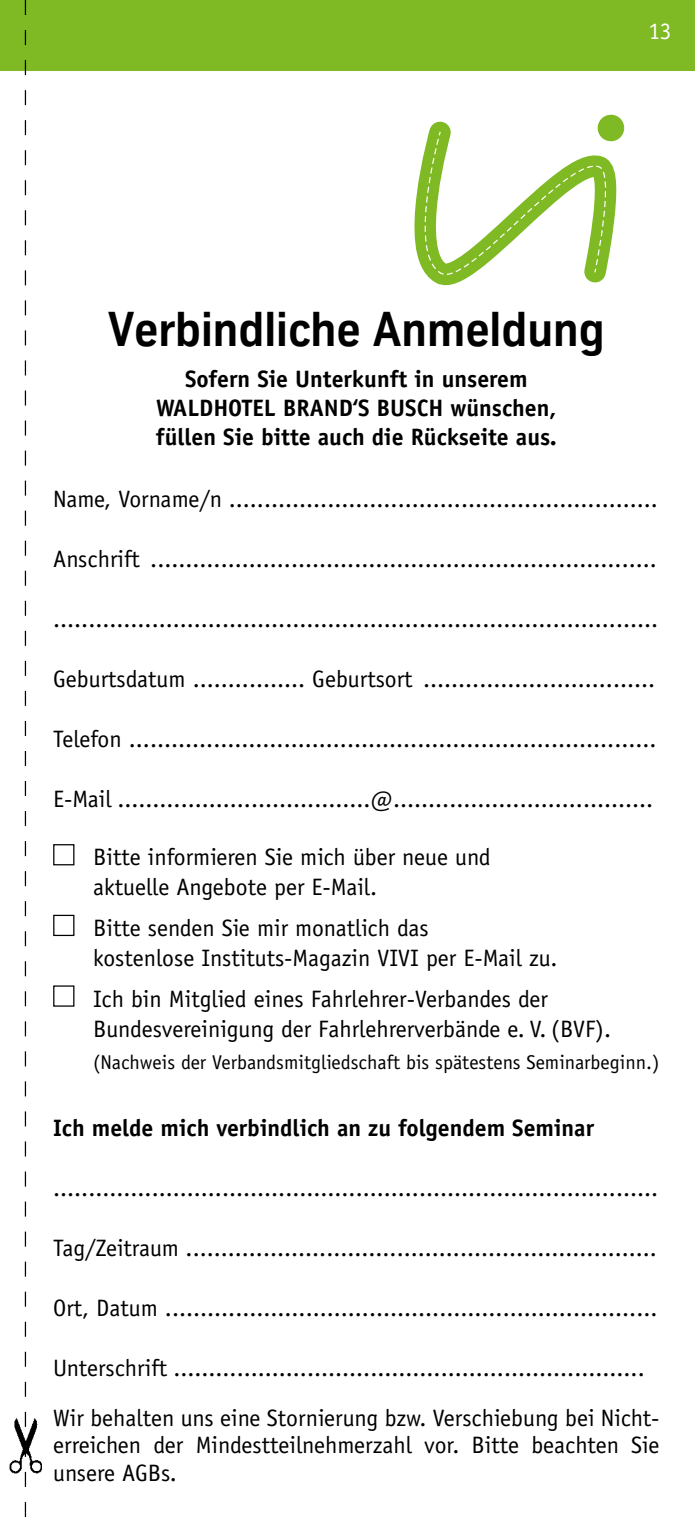
<style>
.page{position:relative;width:695px;height:1517px;background:#fff}
.page>*{position:absolute;margin:0;border:0;box-sizing:border-box;transform-origin:0 0}
.t1{font:700 47.5px "TK Type";color:#000}
.t2{font:23.75px/30px "Officina Sans";color:#000}
.t3{font:700 23.75px/28.8px "Officina Sans";color:#000;text-align:center}
.t4{font:23.75px "Officina Sans";letter-spacing:-.02em;color:#000}
.t5{font:23.75px "Officina Sans";color:#fff}
.t6{font:20px "Officina Sans";color:#000}
</style>
<div class="page">
<div style="left:0;top:0;width:694px;height:71px;background:#7fba25"></div>
<div style="left:53px;top:844px;width:21px;height:21px;border:1px solid #000"></div>
<div style="left:53px;top:915px;width:21px;height:21px;border:1px solid #000"></div>
<div style="left:53px;top:985px;width:21px;height:21px;border:1px solid #000"></div>
<svg style="left:25px;top:0;width:1px;height:1517px"></svg>
<img style="left:9px;top:1418px;width:33px;height:55px">
<svg style="left:427px;top:114px;width:198px;height:172px"></svg>
<div style="left:598px;top:115px;width:25px;height:25px;background:#7fba25;border-radius:50%"></div>
<div style="left:597px;top:115px;width:27px;height:26px;border:2px solid #7fba25;border-radius:50%"></div>
<svg style="left:414px;top:114px;width:197px;height:162px"></svg>
<p class="t5" style="left:648px;top:17px;width:25px">13</p>
<h1 class="t1" style="left:108px;top:304px;width:498px">Verbindliche Anmeldung</h1>
<p class="t3" style="left:156px;top:365px;width:402px">Sofern Sie Unterkunft in unserem<br>WALDHOTEL BRAND‘S BUSCH wünschen, füllen Sie bitte auch die Rückseite aus.</p>
<p class="t4" style="left:53px;top:485px;width:606px">Name, Vorname/n .............................................................</p>
<p class="t2" style="left:53px;top:544px;width:605px">Anschrift ........................................................................</p>
<p class="t2" style="left:53px;top:604px;width:606px">......................................................................................</p>
<p class="t2" style="left:53px;top:664px;width:603px">Geburtsdatum ................ Geburtsort .................................</p>
<p class="t2" style="left:53px;top:724px;width:604px">Telefon ...........................................................................</p>
<p class="t2" style="left:53px;top:784px;width:601px">E-Mail ....................................@.....................................</p>
<p class="t2" style="left:93px;top:842px;width:399px">Bitte informieren Sie mich über neue und aktuelle Angebote per E-Mail.</p>
<p class="t2" style="left:93px;top:913px;width:466px">Bitte senden Sie mir monatlich das<br>kostenlose Instituts-Magazin VIVI per E-Mail zu.</p>
<p class="t2" style="left:93px;top:983px;width:519px">Ich bin Mitglied eines Fahrlehrer-Verbandes der<br>Bundesvereinigung der Fahrlehrerverbände e. V. (BVF).</p>
<p class="t6" style="left:93px;top:1050px;width:567px">(Nachweis der Verbandsmitgliedschaft bis spätestens Seminarbeginn.)</p>
<p class="t3" style="left:53px;top:1113px;width:542px">Ich melde mich verbindlich an zu folgendem Seminar</p>
<p class="t2" style="left:53px;top:1172px;width:606px">......................................................................................</p>
<p class="t2" style="left:53px;top:1232px;width:605px">Tag/Zeitraum ...................................................................</p>
<p class="t2" style="left:53px;top:1292px;width:605px">Ort, Datum ......................................................................</p>
<p class="t2" style="left:53px;top:1352px;width:593px">Unterschrift ...................................................................</p>
<p class="t2" style="left:53px;top:1404px;width:607px;line-height:27.5px;text-align:justify">Wir behalten uns eine Stornierung bzw. Verschiebung bei Nicht&shy;erreichen der Mindestteilnehmerzahl vor. Bitte beachten Sie unsere AGBs.</p>
</div>
